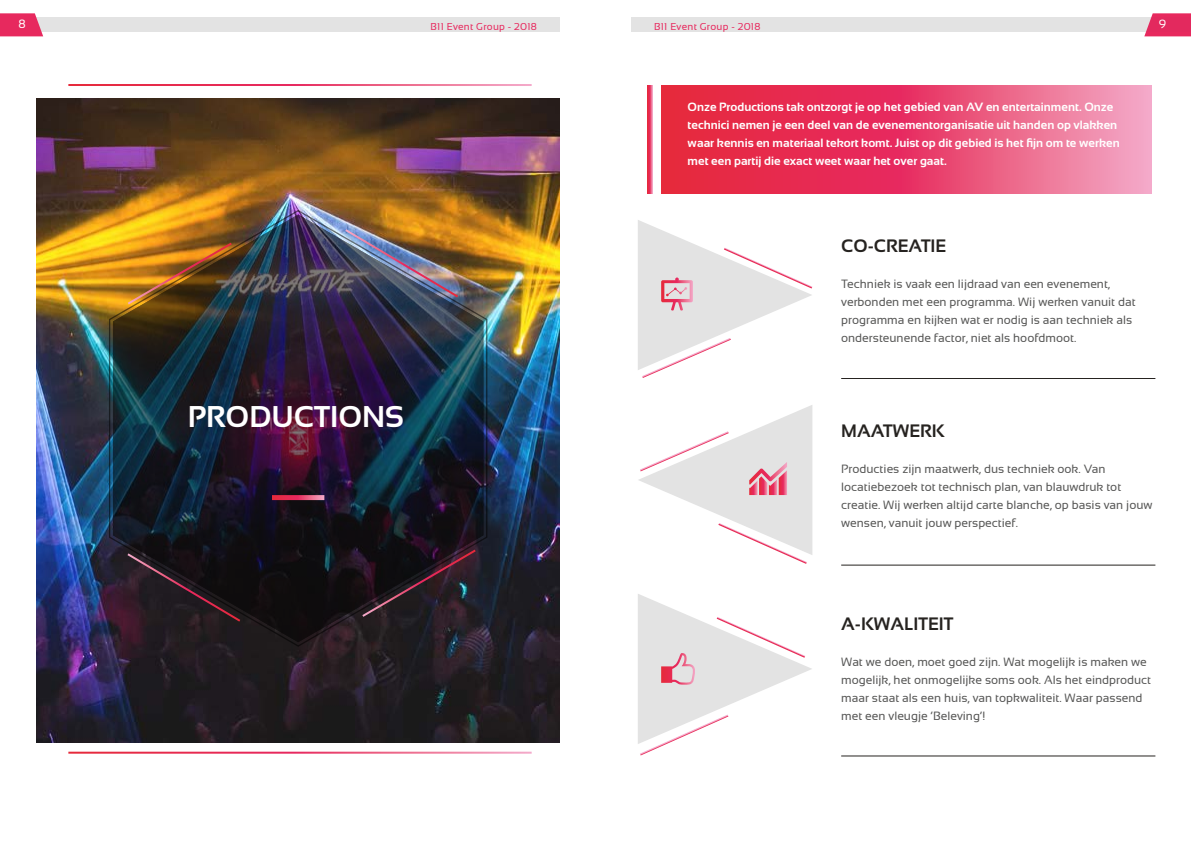
<style>
.page{position:relative;width:1191px;height:842px;background:#fff}
.page>*{position:absolute;margin:0;border:0;box-sizing:border-box;transform-origin:0 0}
.t1{font:700 30px "Sansation";color:#fff}
.t2{font:700 18px "Sansation";color:#262320}
.t3{font:12px/18px "Sansation";color:#575756}
.t4{font:700 12px/18px "Sansation";color:#fff}
.t5{font:12px "Sansation";color:#fff}
.t6{font:10px "Sansation";letter-spacing:.025em;color:#e7295e}
</style>
<div class="page">
<div style="left:0;top:17px;width:559px;height:15px;background:#e3e3e3"></div>
<svg style="left:0;top:13px;width:43px;height:23px"></svg>
<svg style="left:1144px;top:13px;width:47px;height:23px"></svg>
<div style="left:631px;top:17px;width:560px;height:15px;background:#e3e3e3"></div>
<svg style="left:661px;top:85px;width:490px;height:108px;background:#ea4c70"></svg>
<img style="left:36px;top:99px;width:523px;height:644px">
<img style="left:108px;top:209px;width:380px;height:439px">
<img style="left:111px;top:212px;width:376px;height:432px">
<svg style="left:360px;top:548px;width:118px;height:71px;background:#271a23"></svg>
<img style="left:343px;top:227px;width:117px;height:72px">
<svg style="left:125px;top:551px;width:117px;height:72px;background:#23181e"></svg>
<img style="left:125px;top:241px;width:109px;height:65px">
<svg style="left:638px;top:220px;width:175px;height:158px"></svg>
<svg style="left:639px;top:405px;width:173px;height:159px"></svg>
<svg style="left:638px;top:594px;width:174px;height:162px"></svg>
<svg style="left:647px;top:85px;width:5px;height:108px"></svg>
<hr style="left:841px;top:378px;width:314px;height:1px;background:#262320">
<hr style="left:841px;top:565px;width:314px;height:1px;background:#262320">
<hr style="left:841px;top:755px;width:314px;height:1px;background:#262320">
<svg style="left:272px;top:495px;width:52px;height:5px"></svg>
<p class="t5" style="left:19px;top:17px;width:9px">8</p>
<p class="t6" style="left:430px;top:21px;width:108px">B11 Event Group - 2018</p>
<p class="t6" style="left:654px;top:21px;width:108px">B11 Event Group - 2018</p>
<p class="t5" style="left:1158px;top:17px;width:9px">9</p>
<p class="t4" style="left:687px;top:97px;width:433px">Onze Productions tak ontzorgt je op het gebied van AV en entertainment. Onze technici nemen je een deel van de evenementorganisatie uit handen op vlakken waar kennis en materiaal tekort komt. Juist op dit gebied is het fijn om te werken met een partij die exact weet waar het over gaat.</p>
<h2 class="t2" style="left:841px;top:235px;width:107px">CO-CREATIE</h2>
<h1 class="t1" style="left:188px;top:400px;width:218px">PRODUCTIONS</h1>
<p class="t3" style="left:841px;top:274px;width:296px">Techniek is vaak een lijdraad van een evenement, verbonden met een programma. Wij werken vanuit dat programma en kijken wat er nodig is aan techniek als ondersteunende factor, niet als hoofdmoot.</p>
<h2 class="t2" style="left:841px;top:421px;width:105px">MAATWERK</h2>
<p class="t3" style="left:841px;top:460px;width:313px">Producties zijn maatwerk, dus techniek ook. Van locatiebezoek tot technisch plan, van blauwdruk tot creatie. Wij werken altijd carte blanche, op basis van jouw wensen, vanuit jouw perspectief.</p>
<h2 class="t2" style="left:841px;top:614px;width:114px">A-KWALITEIT</h2>
<p class="t3" style="left:841px;top:653px;width:311px">Wat we doen, moet goed zijn. Wat mogelijk is maken we mogelijk, het onmogelijke soms ook. Als het eindproduct maar staat als een huis, van topkwaliteit. Waar passend met een vleugje ‘Beleving’!</p>
</div>
